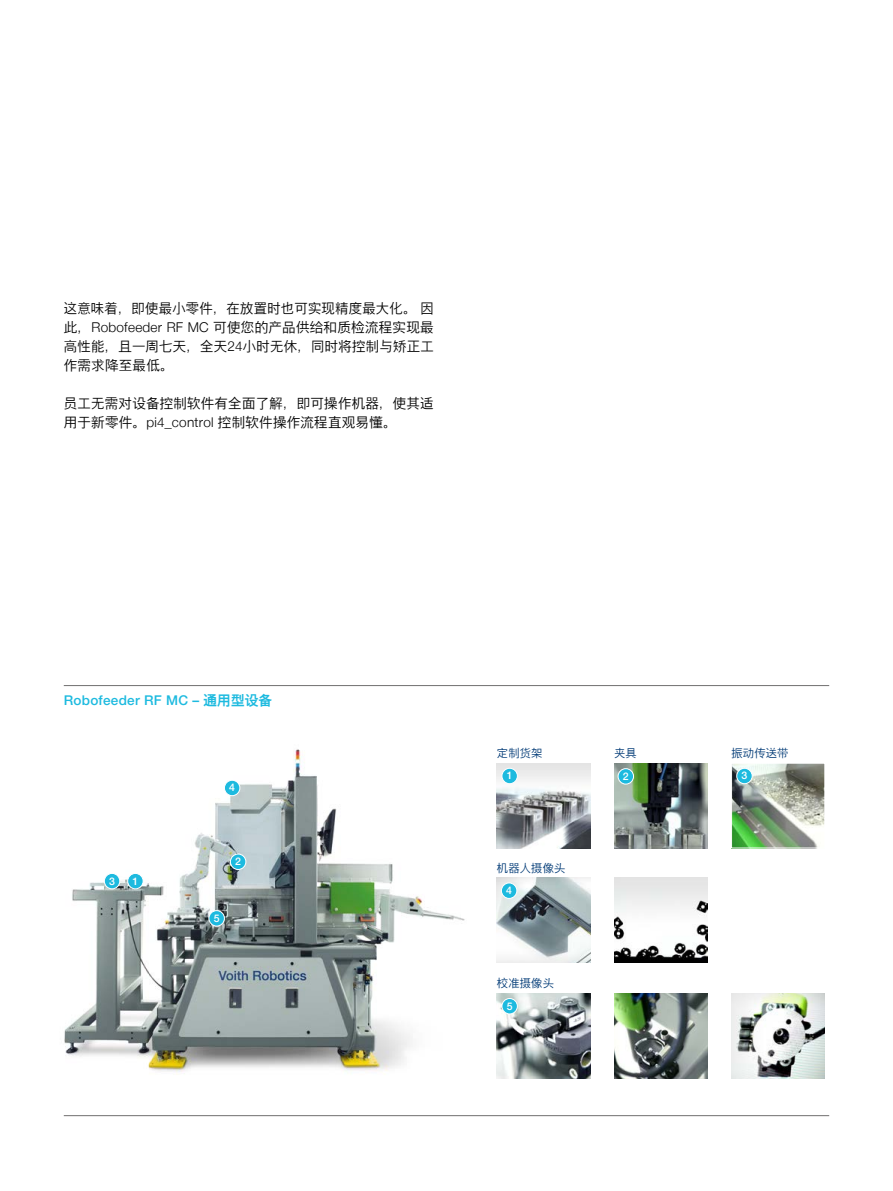
<style>
.page{position:relative;width:893px;height:1191px;background:#fff}
.page>*{position:absolute;margin:0;border:0;box-sizing:border-box;transform-origin:0 0}
.t1{font:300 13.5px/19.2px "Voith Global";letter-spacing:.02em;color:#000;text-align:justify}
.t2{font:500 13.5px "Helvetica Neue LT Pro";letter-spacing:.02em;color:#1dbadf}
.t3{font:300 11.25px "Voith Global";letter-spacing:.02em;color:#003a76}
.t4{font:500 10.5px "Helvetica Neue LT Pro";color:#fff}
.s1{font-family:"Voith Global"}
</style>
<div class="page">
<img style="left:64px;top:749px;width:401px;height:325px">
<hr style="left:64px;top:1115px;width:765px;height:1px;background:#706f6f">
<hr style="left:64px;top:685px;width:765px;height:1px;background:#706f6f">
<img style="left:731px;top:993px;width:94px;height:85px">
<img style="left:497px;top:763px;width:93px;height:85px">
<img style="left:614px;top:763px;width:94px;height:85px">
<div style="left:502px;top:768px;width:15px;height:15px;background:#1dbadf;border-radius:50%"></div>
<div style="left:502px;top:768px;width:16px;height:16px;border:1px solid #fff;border-radius:50%"></div>
<div style="left:128px;top:873px;width:15px;height:16px;background:#1dbadf;border-radius:50%"></div>
<div style="left:127px;top:873px;width:16px;height:16px;border:1px solid #fff;border-radius:50%"></div>
<div style="left:618px;top:768px;width:15px;height:16px;background:#1dbadf;border-radius:50%"></div>
<div style="left:618px;top:768px;width:16px;height:16px;border:1px solid #fff;border-radius:50%"></div>
<div style="left:230px;top:854px;width:16px;height:15px;background:#1dbadf;border-radius:50%"></div>
<div style="left:230px;top:853px;width:16px;height:17px;border:1px solid #fff;border-radius:50%"></div>
<img style="left:733px;top:765px;width:90px;height:81px">
<div style="left:731px;top:763px;width:94px;height:85px;border:1px solid #fff"></div>
<div style="left:737px;top:768px;width:15px;height:15px;background:#1dbadf;border-radius:50%"></div>
<div style="left:736px;top:768px;width:16px;height:16px;border:1px solid #fff;border-radius:50%"></div>
<div style="left:104px;top:873px;width:16px;height:16px;background:#1dbadf;border-radius:50%"></div>
<div style="left:104px;top:873px;width:16px;height:16px;border:1px solid #fff;border-radius:50%"></div>
<img style="left:614px;top:877px;width:94px;height:86px">
<img style="left:497px;top:877px;width:93px;height:86px">
<div style="left:501px;top:883px;width:16px;height:15px;background:#1dbadf;border-radius:50%"></div>
<div style="left:501px;top:882px;width:16px;height:16px;border:1px solid #fff;border-radius:50%"></div>
<div style="left:224px;top:780px;width:16px;height:15px;background:#1dbadf;border-radius:50%"></div>
<div style="left:224px;top:780px;width:16px;height:16px;border:1px solid #fff;border-radius:50%"></div>
<img style="left:497px;top:993px;width:93px;height:85px">
<img style="left:614px;top:993px;width:94px;height:85px">
<div style="left:502px;top:998px;width:15px;height:16px;background:#1dbadf;border-radius:50%"></div>
<div style="left:502px;top:998px;width:16px;height:16px;border:1px solid #fff;border-radius:50%"></div>
<div style="left:209px;top:910px;width:15px;height:16px;background:#1dbadf;border-radius:50%"></div>
<div style="left:209px;top:910px;width:16px;height:16px;border:1px solid #fff;border-radius:50%"></div>
<p class="t1" style="left:64px;top:298px;width:371px">这意味着，即使最小零件，在放置时也可实现精度最大化。 因此，Robofeeder RF MC 可使您的产品供给和质检流程实现最高性能，且一周七天，全天24小时无休，同时将控制与矫正工作需求降至最低。</p>
<p class="t1" style="left:64px;top:394px;width:371px">员工无需对设备控制软件有全面了解，即可操作机器，使其适用于新零件。pi4_control 控制软件操作流程直观易懂。</p>
<p class="t2" style="left:64px;top:692px;width:210px">Robofeeder RF MC – <span class="s1">通用型设备</span></p>
<p class="t4" style="left:229px;top:781px;width:7px">4</p>
<p class="t4" style="left:109px;top:874px;width:7px">3</p>
<p class="t4" style="left:132px;top:874px;width:7px">1</p>
<p class="t4" style="left:235px;top:855px;width:7px">2</p>
<p class="t4" style="left:214px;top:911px;width:7px">5</p>
<p class="t3" style="left:497px;top:746px;width:47px">定制货架</p>
<p class="t3" style="left:614px;top:746px;width:24px">夹具</p>
<p class="t3" style="left:731px;top:746px;width:59px">振动传送带</p>
<p class="t4" style="left:507px;top:769px;width:7px">1</p>
<p class="t4" style="left:741px;top:769px;width:7px">3</p>
<p class="t4" style="left:623px;top:769px;width:7px">2</p>
<p class="t3" style="left:497px;top:861px;width:70px">机器人摄像头</p>
<p class="t4" style="left:506px;top:884px;width:7px">4</p>
<p class="t3" style="left:497px;top:977px;width:59px">校准摄像头</p>
<p class="t4" style="left:507px;top:999px;width:7px">5</p>
</div>
